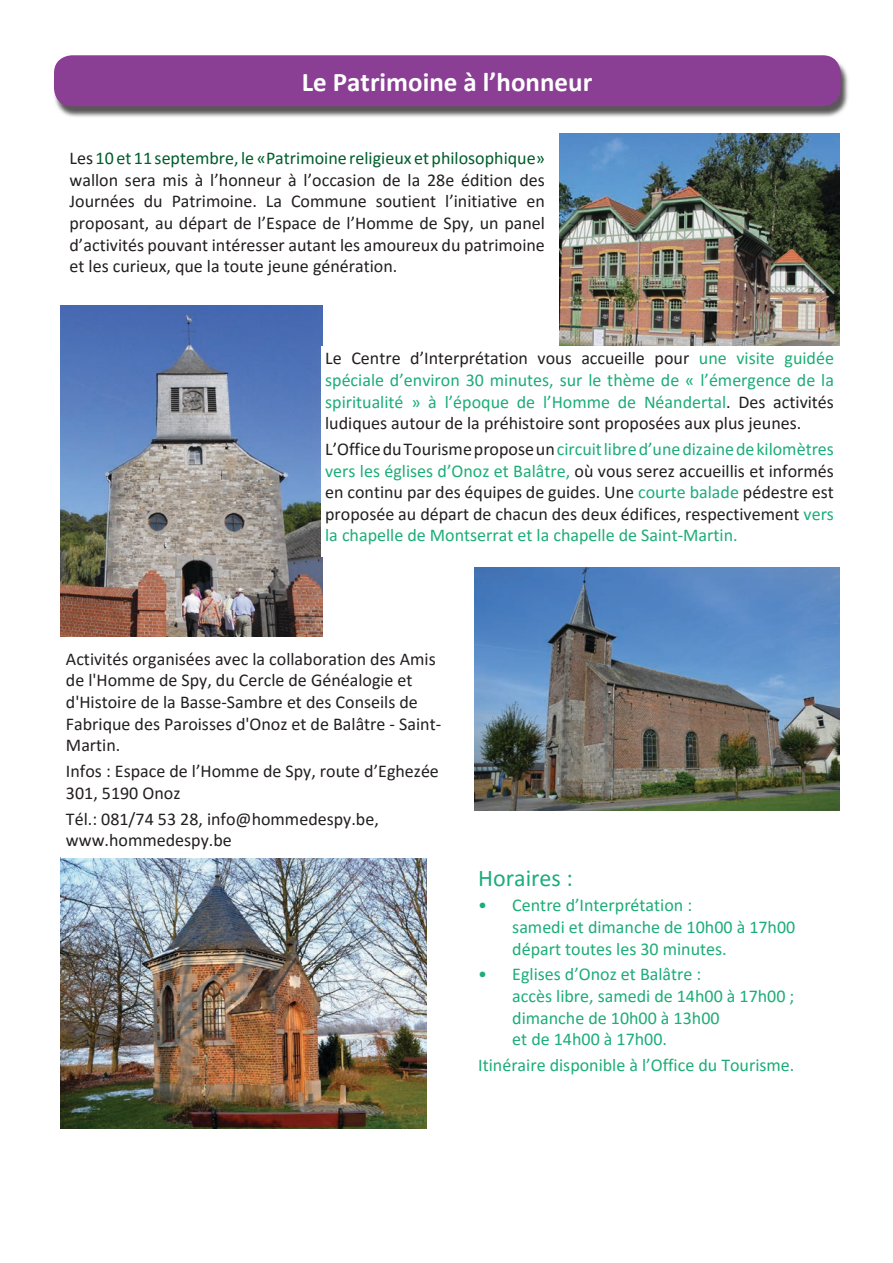
<style>
.page{position:relative;width:893px;height:1263px;background:#fff}
.page>*{position:absolute;margin:0;border:0;box-sizing:border-box;transform-origin:0 0}
.t1{font:700 27px "Calibri";color:#fff}
.t2{font:24px "Calibri";color:#1cad79}
.t3{font:18px/21.6px "Calibri";color:#231f20}
.t4{font:18px/21.6px "Calibri";color:#1cad79}
.s1{color:#005d2c}
.s2{color:#231f20}
.s3{color:#1cad79}
</style>
<div class="page">
<div style="left:54px;top:58px;width:796px;height:60px;background:#231f20;opacity:.75"></div>
<div style="left:54px;top:55px;width:787px;height:51px;background:#8a3f94;border-radius:18px"></div>
<img style="left:559px;top:134px;width:281px;height:212px">
<img style="left:61px;top:305px;width:261px;height:331px">
<img style="left:61px;top:858px;width:366px;height:270px">
<img style="left:474px;top:568px;width:366px;height:242px">
<div style="left:321px;top:347px;width:517px;height:210px;background:#fff"></div>
<h1 class="t1" style="left:302px;top:63px;width:292px">Le Patrimoine à l’honneur</h1>
<p class="t3" style="left:70px;top:147px;width:477px;text-align:justify">Les <span class="s1">10 et 11 septembre, le «Patrimoine religieux et philosophique» </span>wallon sera mis à l’honneur à l’occasion de la 28e édition des Journées du Patrimoine. La Commune soutient l’initiative en proposant, au départ de l’Espace de l’Homme de Spy, un panel d’activités pouvant intéresser autant les amoureux du patrimoine et les curieux, que la toute jeune génération.</p>
<p class="t4" style="left:325px;top:347px;width:510px;text-align:justify"><span class="s2">Le Centre d’Interprétation vous accueille pour</span> une visite guidée spéciale d’environ 30 minutes, sur le thème de « l’émergence de la spiritualité » à l’époque de l’Homme de Néandertal<span class="s2">. Des activités ludiques autour de la préhistoire sont proposées aux plus jeunes.</span></p>
<p class="t3" style="left:325px;top:438px;width:510px;text-align:justify">L’Office du Tourisme propose un <span class="s3">circuit libre d’une dizaine de kilomètres vers les églises d’Onoz et Balâtre,</span> où vous serez accueillis et informés en continu par des équipes de guides. Une <span class="s3">courte balade</span> pédestre est proposée au départ de chacun des deux édifices, respectivement <span class="s3">vers la chapelle de Montserrat et la chapelle de Saint-Martin.</span></p>
<p class="t3" style="left:66px;top:648px;width:377px">Activités organisées avec la collaboration des Amis de l'Homme de Spy, du Cercle de Généalogie et d'Histoire de la Basse-Sambre et des Conseils de Fabrique des Paroisses d'Onoz et de Balâtre - Saint-Martin.</p>
<p class="t3" style="left:66px;top:760px;width:374px">Infos : Espace de l’Homme de Spy, route d’Eghezée<br>301, 5190 Onoz</p>
<p class="t3" style="left:66px;top:807px;width:314px">Tél.: 081/74 53 28, info@hommedespy.be, www.hommedespy.be</p>
<h2 class="t2" style="left:478px;top:861px;width:96px">Horaires :</h2>
<p class="t4" style="left:512px;top:894px;width:284px;text-indent:-34px">• Centre d’Interprétation :<br>samedi et dimanche de 10h00 à 17h00 départ toutes les 30 minutes.</p>
<p class="t4" style="left:512px;top:963px;width:284px;text-indent:-34px">• Eglises d’Onoz et Balâtre :<br>accès libre, samedi de 14h00 à 17h00 ; dimanche de 10h00 à 13h00<br>et de 14h00 à 17h00.</p>
<p class="t4" style="left:478px;top:1054px;width:318px">Itinéraire disponible à l’Office du Tourisme.</p>
</div>
